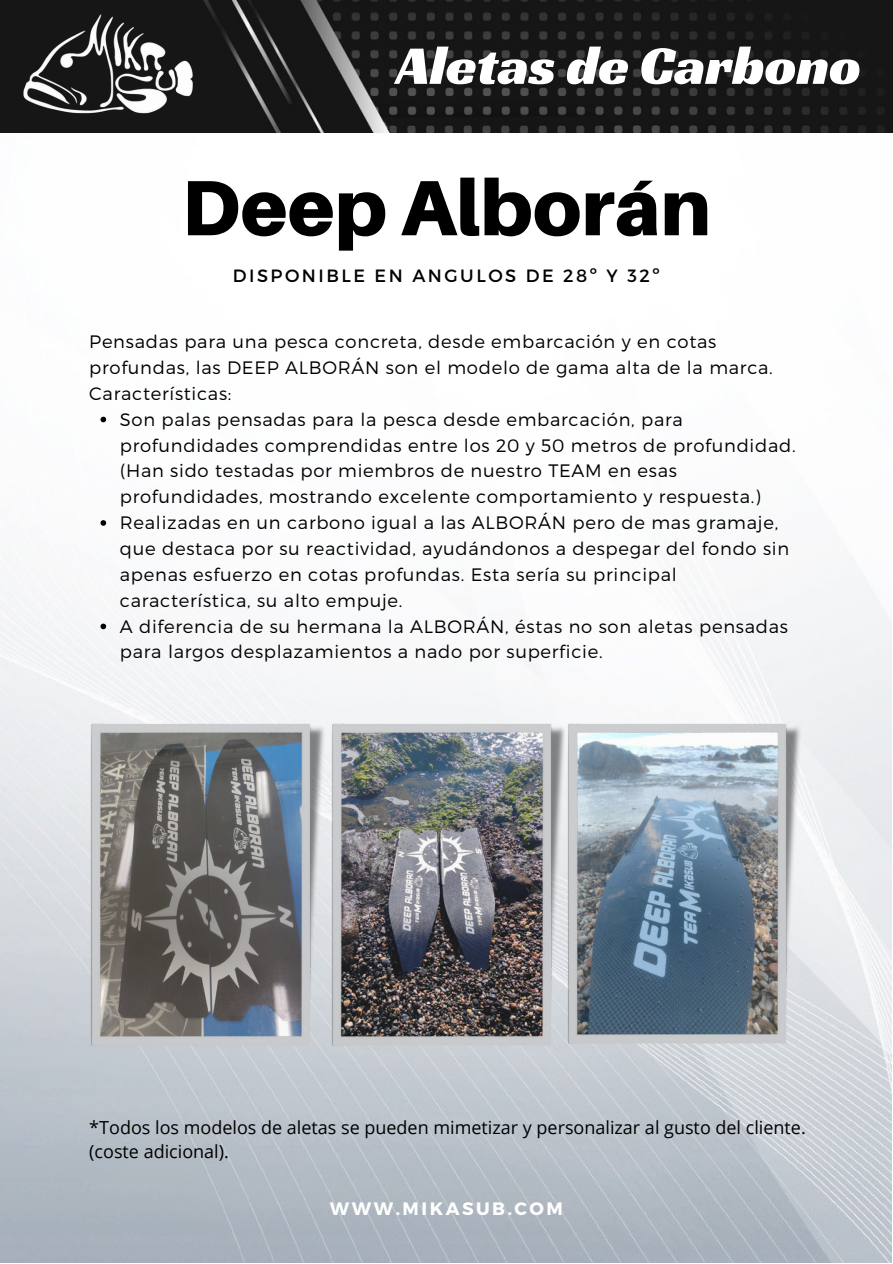
<style>
.page{position:relative;width:893px;height:1264px;background:#fff}
.page>*{position:absolute;margin:0;border:0;box-sizing:border-box;transform-origin:0 0}
.t1{font:900 78.45px "Aileron";color:#000}
.t2{font:55.5px "Racing Sans One";color:#fff}
.t3{font:300 18px/25.8px "Montserrat";letter-spacing:.04em;color:#000}
.t4{font:18px/24.8px "Open Sans";color:#000}
.t5{font:700 18px "Montserrat";letter-spacing:.14em;color:#fff}
.t6{font:17.7px "Montserrat";letter-spacing:.14em;color:#000}
</style>
<div class="page">
<img style="left:0;top:132px;width:891px;height:1129px">
<img style="left:0;top:0;width:892px;height:132px">
<img style="left:12px;top:5px;width:190px;height:123px">
<img style="left:89px;top:722px;width:238px;height:325px">
<img style="left:330px;top:722px;width:238px;height:325px">
<img style="left:566px;top:722px;width:237px;height:323px">
<svg style="left:100px;top:416px;width:6px;height:6px"></svg>
<svg style="left:100px;top:520px;width:6px;height:6px"></svg>
<svg style="left:100px;top:623px;width:6px;height:6px"></svg>
<p class="t2" style="left:396px;top:30px;width:466px">Aletas de Carbono</p>
<p class="t1" style="left:182px;top:159px;width:530px">Deep Alborán</p>
<p class="t6" style="left:233px;top:264px;width:428px">DISPONIBLE EN ANGULOS DE 28º Y 32º</p>
<p class="t3" style="left:89px;top:328px;width:628px">Pensadas para una pesca concreta, desde embarcación y en cotas</p>
<p class="t3" style="left:89px;top:354px;width:685px">profundas, las DEEP ALBORÁN son el modelo de gama alta de la marca.</p>
<p class="t3" style="left:89px;top:379px;width:144px">Características:</p>
<p class="t3" style="left:120px;top:405px;width:677px">Son palas pensadas para la pesca desde embarcación, para profundidades comprendidas entre los 20 y 50 metros de profundidad. (Han sido testadas por miembros de nuestro TEAM en esas profundidades, mostrando excelente comportamiento y respuesta.)</p>
<p class="t3" style="left:120px;top:509px;width:671px">Realizadas en un carbono igual a las ALBORÁN pero de mas gramaje, que destaca por su reactividad, ayudándonos a despegar del fondo sin apenas esfuerzo en cotas profundas. Esta sería su principal característica, su alto empuje.</p>
<p class="t3" style="left:120px;top:612px;width:669px">A diferencia de su hermana la ALBORÁN, éstas no son aletas pensadas para largos desplazamientos a nado por superficie.</p>
<p class="t4" style="left:89px;top:1114px;width:718px">*Todos los modelos de aletas se pueden mimetizar y personalizar al gusto del cliente. (coste adicional).</p>
<p class="t5" style="left:330px;top:1196px;width:235px">WWW.MIKASUB.COM</p>
</div>
